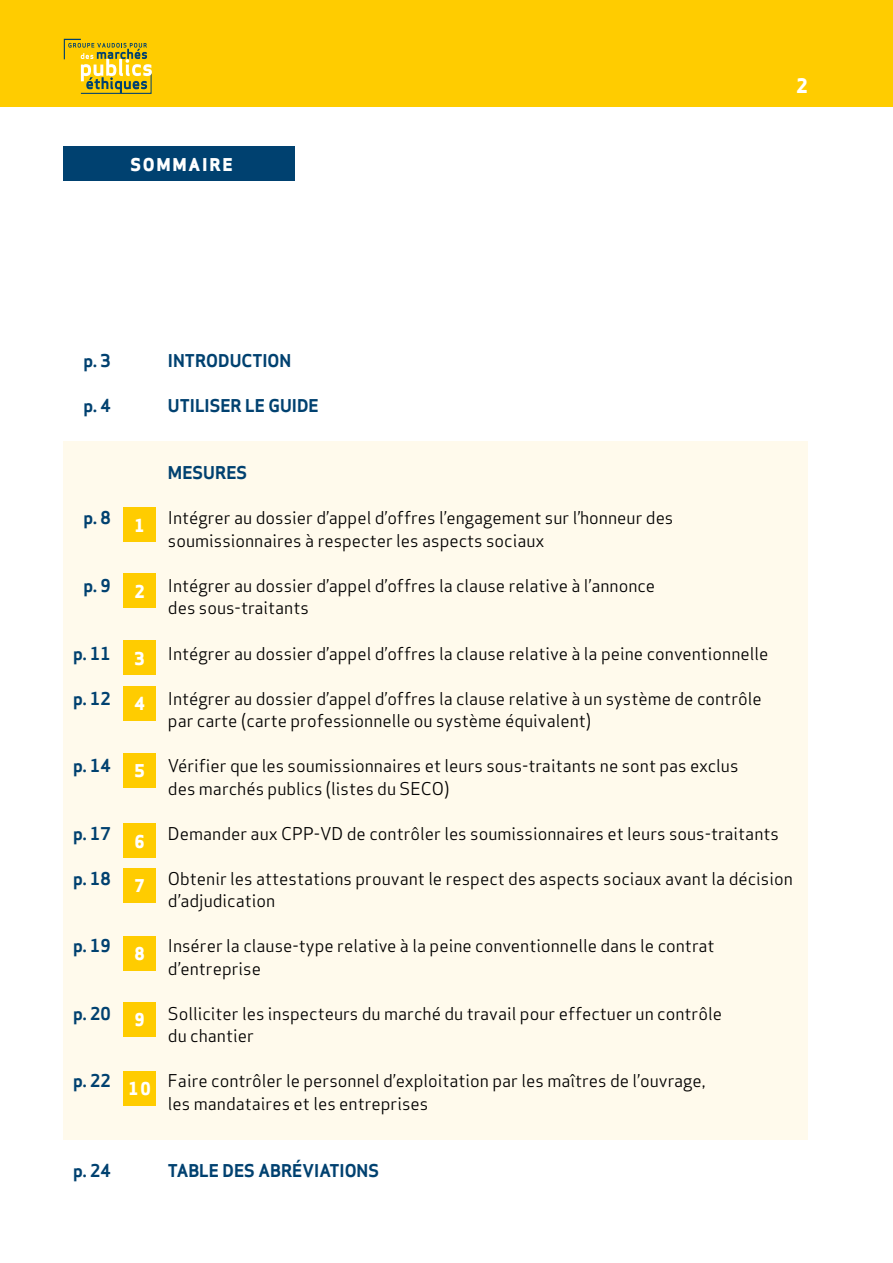
<style>
.page{position:relative;width:893px;height:1263px;background:#fff}
.page>*{position:absolute;margin:0;border:0;box-sizing:border-box;transform-origin:0 0}
.t1{font:800 19.5px "Apex Sans";color:#fff}
.t2{font:17.25px/22.5px "Apex Sans";color:#000}
.t3{font:700 17.25px "Apex Sans";color:#004170}
.t4{font:800 17.25px "Apex Sans";letter-spacing:.1em;color:#fff}
</style>
<div class="page">
<div style="left:0;top:0;width:893px;height:106px;background:#fc0"></div>
<svg style="left:64px;top:39px;width:88px;height:55px"></svg>
<div style="left:64px;top:147px;width:231px;height:34px;background:#004170"></div>
<div style="left:64px;top:441px;width:744px;height:699px;background:#fffaec"></div>
<div style="left:123px;top:507px;width:33px;height:35px;background:#fc0"></div>
<div style="left:123px;top:573px;width:33px;height:35px;background:#fc0"></div>
<div style="left:123px;top:640px;width:33px;height:35px;background:#fc0"></div>
<div style="left:123px;top:686px;width:33px;height:34px;background:#fc0"></div>
<div style="left:123px;top:753px;width:33px;height:34px;background:#fc0"></div>
<div style="left:123px;top:823px;width:33px;height:35px;background:#fc0"></div>
<div style="left:123px;top:868px;width:33px;height:34px;background:#fc0"></div>
<div style="left:123px;top:936px;width:33px;height:34px;background:#fc0"></div>
<div style="left:123px;top:1002px;width:33px;height:34px;background:#fc0"></div>
<div style="left:123px;top:1071px;width:33px;height:34px;background:#fc0"></div>
<p class="t4" style="left:130px;top:153px;width:104px">SOMMAIRE</p>
<p class="t1" style="left:796px;top:73px;width:13px">2</p>
<p class="t3" style="left:83px;top:349px;width:29px">p. 3</p>
<p class="t3" style="left:83px;top:394px;width:29px">p. 4</p>
<p class="t3" style="left:168px;top:349px;width:125px">INTRODUCTION</p>
<p class="t3" style="left:168px;top:394px;width:152px">UTILISER LE GUIDE</p>
<p class="t3" style="left:83px;top:507px;width:29px">p. 8</p>
<p class="t3" style="left:83px;top:574px;width:29px">p. 9</p>
<p class="t3" style="left:73px;top:642px;width:39px">p. 11</p>
<p class="t3" style="left:73px;top:687px;width:39px">p. 12</p>
<p class="t3" style="left:73px;top:754px;width:39px">p. 14</p>
<p class="t3" style="left:73px;top:822px;width:39px">p. 17</p>
<p class="t3" style="left:73px;top:867px;width:39px">p. 18</p>
<p class="t3" style="left:73px;top:934px;width:39px">p. 19</p>
<p class="t3" style="left:73px;top:1002px;width:39px">p. 20</p>
<p class="t3" style="left:73px;top:1069px;width:39px">p. 22</p>
<p class="t3" style="left:73px;top:1159px;width:39px">p. 24</p>
<p class="t4" style="left:135px;top:514px;width:12px">1</p>
<p class="t4" style="left:135px;top:580px;width:12px">2</p>
<p class="t4" style="left:135px;top:647px;width:12px">3</p>
<p class="t4" style="left:135px;top:693px;width:12px">4</p>
<p class="t4" style="left:135px;top:760px;width:12px">5</p>
<p class="t4" style="left:135px;top:830px;width:12px">6</p>
<p class="t4" style="left:135px;top:875px;width:12px">7</p>
<p class="t4" style="left:135px;top:943px;width:12px">8</p>
<p class="t4" style="left:135px;top:1008px;width:12px">9</p>
<p class="t4" style="left:129px;top:1078px;width:24px">10</p>
<p class="t3" style="left:168px;top:462px;width:81px">MESURES</p>
<p class="t2" style="left:168px;top:505px;width:507px">Intégrer au dossier d’appel d’offres l’engagement sur l’honneur des soumissionnaires à respecter les aspects sociaux</p>
<p class="t2" style="left:168px;top:573px;width:489px">Intégrer au dossier d’appel d’offres la clause relative à l’annonce des sous-traitants</p>
<p class="t2" style="left:168px;top:640px;width:602px">Intégrer au dossier d’appel d’offres la clause relative à la peine conventionnelle</p>
<p class="t2" style="left:168px;top:685px;width:595px">Intégrer au dossier d’appel d’offres la clause relative à un système de contrôle par carte (carte professionnelle ou système équivalent)</p>
<p class="t2" style="left:168px;top:753px;width:572px">Vérifier que les soumissionnaires et leurs sous-traitants ne sont pas exclus des marchés publics (listes du SECO)</p>
<p class="t2" style="left:168px;top:820px;width:612px">Demander aux CPP-VD de contrôler les soumissionnaires et leurs sous-traitants</p>
<p class="t2" style="left:168px;top:865px;width:626px">Obtenir les attestations prouvant le respect des aspects sociaux avant la décision d’adjudication</p>
<p class="t2" style="left:168px;top:933px;width:548px">Insérer la clause-type relative à la peine conventionnelle dans le contrat d’entreprise</p>
<p class="t2" style="left:168px;top:1000px;width:555px">Solliciter les inspecteurs du marché du travail pour effectuer un contrôle du chantier</p>
<p class="t2" style="left:168px;top:1068px;width:539px">Faire contrôler le personnel d’exploitation par les maîtres de l’ouvrage, les mandataires et les entreprises</p>
<p class="t3" style="left:168px;top:1159px;width:213px">TABLE DES ABRÉVIATIONS</p>
</div>
